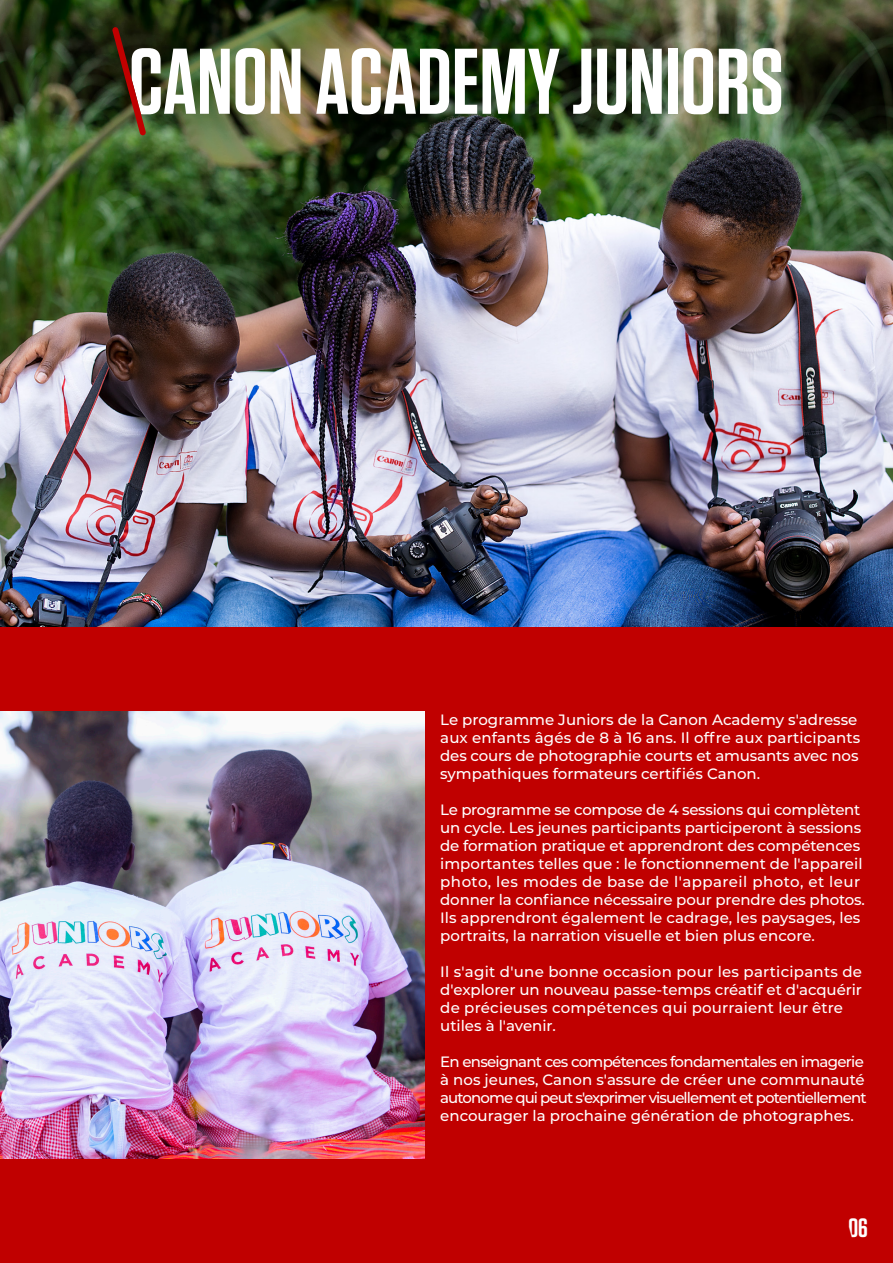
<style>
.page{position:relative;width:893px;height:1263px;background:#fff}
.page>*{position:absolute;margin:0;border:0;box-sizing:border-box;transform-origin:0 0}
.t1{font:93px "Tungsten Reveal";color:#fff}
.t2{font:26.4px "Tungsten Reveal";color:#fff}
.t3{font:500 15px/18px "Montserrat";letter-spacing:-.005em;color:#fff}
.t4{font:500 15px/18px "Montserrat";letter-spacing:-.05em;color:#fff}
</style>
<div class="page">
<div style="left:0;top:626px;width:893px;height:637px;background:#c00000"></div>
<img style="left:0;top:0;width:893px;height:626px">
<svg style="left:108px;top:23px;width:42px;height:117px;background:#402f18"></svg>
<img style="left:0;top:711px;width:424px;height:448px">
<h1 class="t1" style="left:127px;top:39px;width:658px">CANON ACADEMY JUNIORS</h1>
<p class="t3" style="left:440px;top:710px;width:422px">Le programme Juniors de la Canon Academy s'adresse aux enfants âgés de 8 à 16 ans. Il offre aux participants des cours de photographie courts et amusants avec nos sympathiques formateurs certifiés Canon.</p>
<p class="t3" style="left:440px;top:800px;width:426px">Le programme se compose de 4 sessions qui complètent un cycle. Les jeunes participants participeront à sessions de formation pratique et apprendront des compétences importantes telles que : le fonctionnement de l'appareil photo, les modes de base de l'appareil photo, et leur donner la confiance nécessaire pour prendre des photos.<br>Ils apprendront également le cadrage, les paysages, les portraits, la narration visuelle et bien plus encore.</p>
<p class="t3" style="left:440px;top:962px;width:423px">Il s'agit d'une bonne occasion pour les participants de d'explorer un nouveau passe-temps créatif et d'acquérir de précieuses compétences qui pourraient leur être utiles à l'avenir.</p>
<p class="t4" style="left:440px;top:1052px;width:428px">En enseignant ces compétences fondamentales en imagerie à nos jeunes, Canon s'assure de créer une communauté autonome qui peut s'exprimer visuellement et potentiellement encourager la prochaine génération de photographes.</p>
<h2 class="t2" style="left:848px;top:1216px;width:22px">06</h2>
</div>
